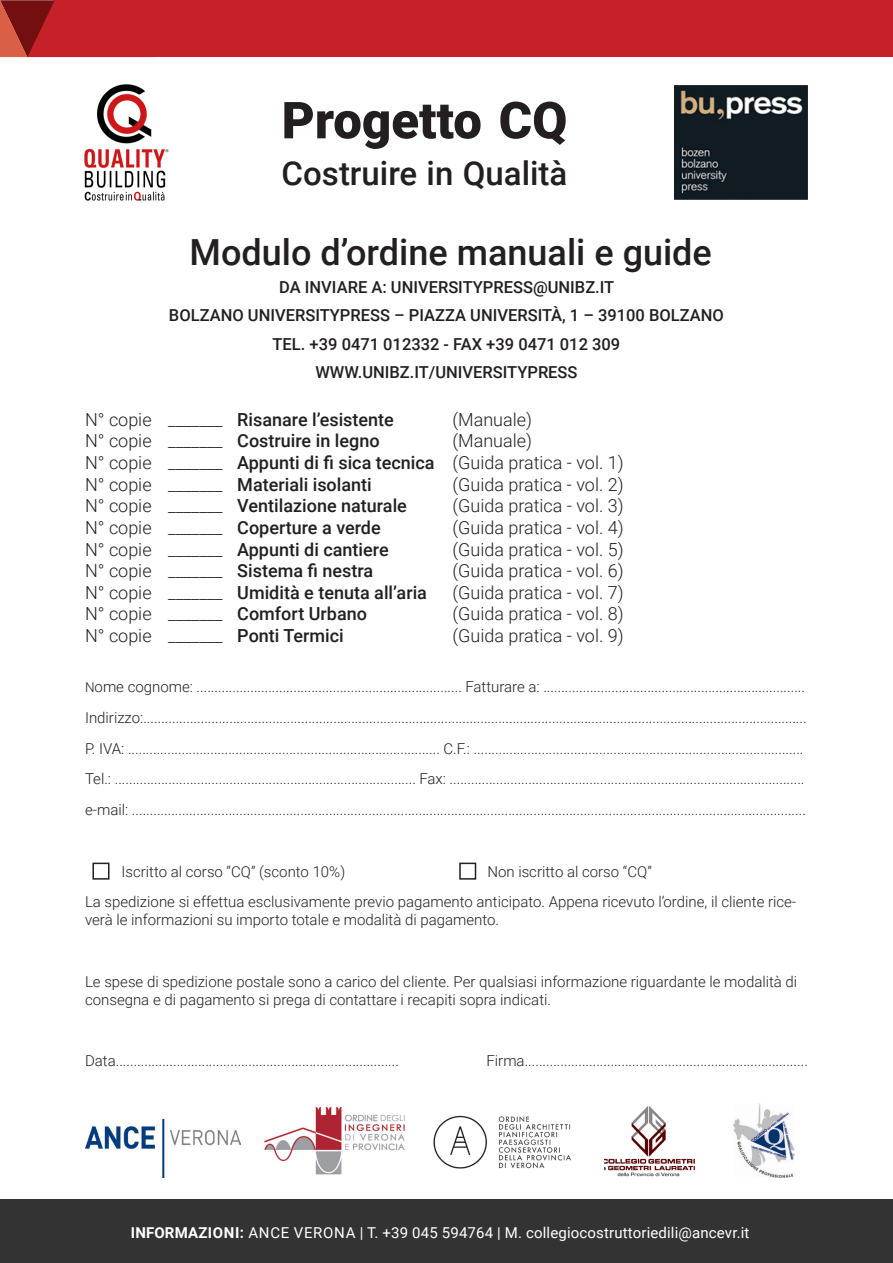
<style>
.page{position:relative;width:893px;height:1263px;background:#fff}
.page>*{position:absolute;margin:0;border:0;box-sizing:border-box;transform-origin:0 0}
.t1{font:900 51px "Roboto";color:#231f20}
.t2{font:500 36px "Roboto";color:#231f20}
.t3{font:500 33px "Roboto";color:#231f20}
.t4{font:300 18px "Roboto";color:#231f20}
.t5{font:500 18px "Roboto";color:#231f20}
.t6{font:500 16.5px "Roboto";color:#231f20}
.t7{font:300 15px/18px "Roboto";color:#231f20}
.t8{font:15px "Roboto";letter-spacing:.01em;color:#fff}
.s1{font-size:13.5px}
.s2{font-weight:700}
</style>
<div class="page">
<img style="left:84px;top:84px;width:85px;height:117px">
<div style="left:149px;top:0;width:744px;height:57px;background:#c62128"></div>
<svg style="left:0;top:0;width:149px;height:57px;background:#b92326"></svg>
<div style="left:0;top:1199px;width:893px;height:64px;background:#333"></div>
<img style="left:85px;top:1119px;width:156px;height:59px">
<img style="left:264px;top:1106px;width:307px;height:69px">
<img style="left:604px;top:1106px;width:92px;height:71px">
<img style="left:733px;top:1104px;width:61px;height:74px">
<img style="left:674px;top:85px;width:134px;height:115px">
<div style="left:92px;top:863px;width:17px;height:17px;border:2px solid #231f20"></div>
<div style="left:459px;top:863px;width:17px;height:17px;border:2px solid #231f20"></div>
<p class="t1" style="left:282px;top:84px;width:287px">Progetto CQ</p>
<p class="t3" style="left:282px;top:150px;width:287px">Costruire in Qualità</p>
<p class="t4" style="left:85px;top:407px;width:68px">N° copie</p>
<p class="t4" style="left:85px;top:428px;width:68px">N° copie</p>
<p class="t4" style="left:85px;top:450px;width:68px">N° copie</p>
<p class="t4" style="left:85px;top:472px;width:68px">N° copie</p>
<p class="t4" style="left:85px;top:493px;width:68px">N° copie</p>
<p class="t4" style="left:85px;top:515px;width:68px">N° copie</p>
<p class="t4" style="left:85px;top:536px;width:68px">N° copie</p>
<p class="t4" style="left:85px;top:558px;width:68px">N° copie</p>
<p class="t4" style="left:85px;top:580px;width:68px">N° copie</p>
<p class="t4" style="left:85px;top:601px;width:68px">N° copie</p>
<p class="t4" style="left:85px;top:623px;width:68px">N° copie</p>
<p class="t2" style="left:190px;top:227px;width:524px">Modulo d’ordine manuali e guide</p>
<p class="t6" style="left:279px;top:276px;width:337px">DA INVIARE A: UNIVERSITYPRESS@UNIBZ.IT</p>
<p class="t6" style="left:169px;top:304px;width:556px">BOLZANO UNIVERSITYPRESS – PIAZZA UNIVERSITÀ, 1 – 39100 BOLZANO</p>
<p class="t6" style="left:273px;top:332px;width:349px">TEL. +39 0471 012332 - FAX +39 0471 012 309</p>
<p class="t6" style="left:315px;top:361px;width:264px">WWW.UNIBZ.IT/UNIVERSITYPRESS</p>
<p class="t4" style="left:168px;top:407px;width:56px">_______</p>
<p class="t4" style="left:168px;top:428px;width:56px">_______</p>
<p class="t4" style="left:168px;top:450px;width:56px">_______</p>
<p class="t4" style="left:168px;top:472px;width:56px">_______</p>
<p class="t4" style="left:168px;top:493px;width:56px">_______</p>
<p class="t4" style="left:168px;top:515px;width:56px">_______</p>
<p class="t4" style="left:168px;top:536px;width:56px">_______</p>
<p class="t4" style="left:168px;top:558px;width:56px">_______</p>
<p class="t4" style="left:168px;top:580px;width:56px">_______</p>
<p class="t4" style="left:168px;top:601px;width:56px">_______</p>
<p class="t4" style="left:168px;top:623px;width:56px">_______</p>
<p class="t5" style="left:237px;top:407px;width:158px">Risanare l’esistente</p>
<p class="t5" style="left:237px;top:428px;width:144px">Costruire in legno</p>
<p class="t5" style="left:237px;top:450px;width:199px">Appunti di fi sica tecnica</p>
<p class="t5" style="left:237px;top:472px;width:136px">Materiali isolanti</p>
<p class="t5" style="left:237px;top:493px;width:171px">Ventilazione naturale</p>
<p class="t5" style="left:237px;top:515px;width:145px">Coperture a verde</p>
<p class="t5" style="left:237px;top:536px;width:153px">Appunti di cantiere</p>
<p class="t5" style="left:237px;top:558px;width:137px">Sistema fi nestra</p>
<p class="t5" style="left:237px;top:580px;width:191px">Umidità e tenuta all’aria</p>
<p class="t5" style="left:237px;top:601px;width:131px">Comfort Urbano</p>
<p class="t5" style="left:237px;top:623px;width:108px">Ponti Termici</p>
<p class="t4" style="left:452px;top:407px;width:81px">(Manuale)</p>
<p class="t4" style="left:452px;top:428px;width:81px">(Manuale)</p>
<p class="t4" style="left:452px;top:450px;width:173px">(Guida pratica - vol. 1)</p>
<p class="t4" style="left:452px;top:472px;width:173px">(Guida pratica - vol. 2)</p>
<p class="t4" style="left:452px;top:493px;width:173px">(Guida pratica - vol. 3)</p>
<p class="t4" style="left:452px;top:515px;width:173px">(Guida pratica - vol. 4)</p>
<p class="t4" style="left:452px;top:536px;width:173px">(Guida pratica - vol. 5)</p>
<p class="t4" style="left:452px;top:558px;width:173px">(Guida pratica - vol. 6)</p>
<p class="t4" style="left:452px;top:580px;width:173px">(Guida pratica - vol. 7)</p>
<p class="t4" style="left:452px;top:601px;width:173px">(Guida pratica - vol. 8)</p>
<p class="t4" style="left:452px;top:623px;width:173px">(Guida pratica - vol. 9)</p>
<p class="t7" style="left:85px;top:677px;width:722px"><span class="s1">N</span>ome cognome: .......................................................................... Fatturare a: .........................................................................</p>
<p class="t7" style="left:85px;top:708px;width:723px">Indirizzo:.........................................................................................................................................................................................</p>
<p class="t7" style="left:85px;top:739px;width:720px">P. IVA: ....................................................................................... C.F.: ............................................................................................</p>
<p class="t7" style="left:85px;top:769px;width:721px">Tel.: .................................................................................... Fax: ...................................................................................................</p>
<p class="t7" style="left:85px;top:800px;width:722px">e-mail: ............................................................................................................................................................................................</p>
<p class="t7" style="left:121px;top:862px;width:225px">Iscritto al corso “CQ” (sconto 10%)</p>
<p class="t7" style="left:487px;top:862px;width:166px">Non iscritto al corso “CQ”</p>
<p class="t7" style="left:85px;top:892px;width:713px">La spedizione si effettua esclusivamente previo pagamento anticipato. Appena ricevuto l’ordine, il cliente rice&shy;verà le informazioni su importo totale e modalità di pagamento.</p>
<p class="t7" style="left:85px;top:972px;width:714px">Le spese di spedizione postale sono a carico del cliente. Per qualsiasi informazione riguardante le modalità di consegna e di pagamento si prega di contattare i recapiti sopra indicati.</p>
<p class="t7" style="left:85px;top:1051px;width:315px">Data...............................................................................</p>
<p class="t7" style="left:486px;top:1051px;width:323px">Firma...............................................................................</p>
<p class="t8" style="left:131px;top:1222px;width:620px"><span class="s2">INFORMAZIONI:</span> ANCE VERONA | T. +39 045 594764 | M. collegiocostruttoriedili@ancevr.it</p>
</div>
